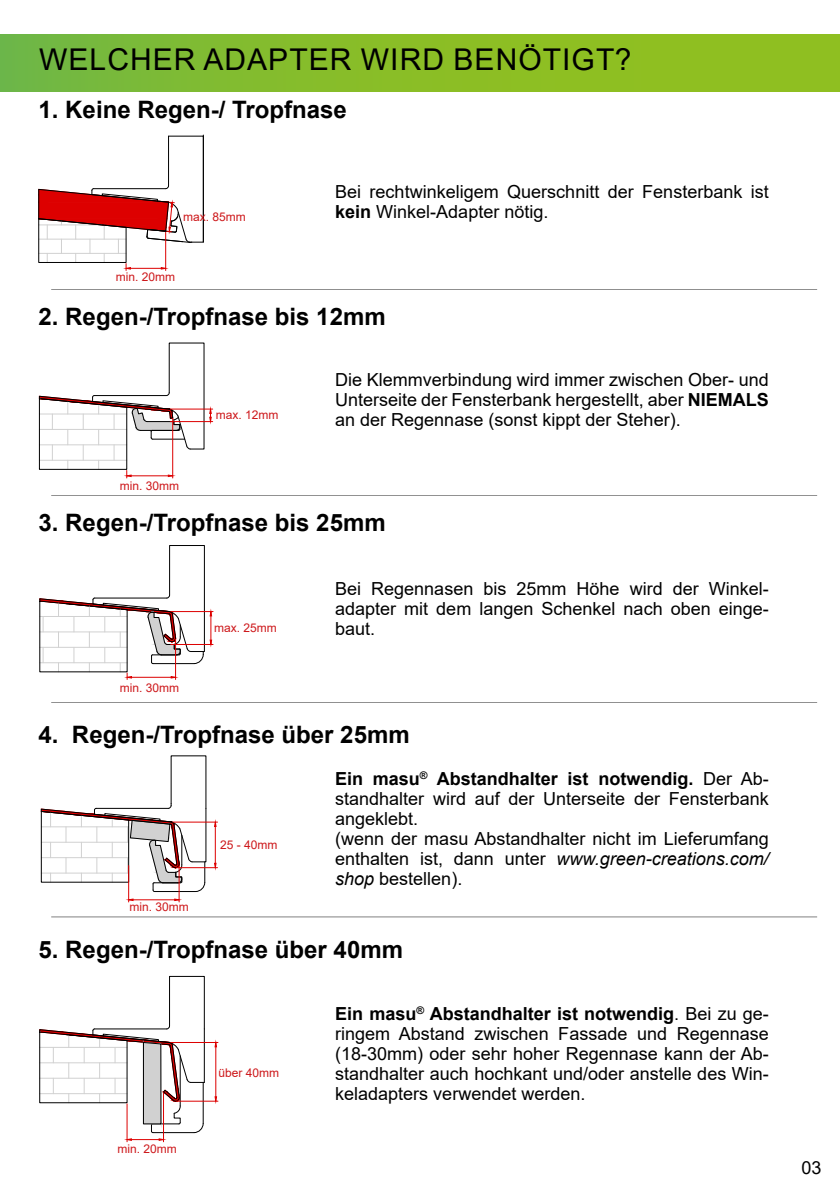
<style>
.page{position:relative;width:840px;height:1191px;background:#fff}
.page>*{position:absolute;margin:0;border:0;box-sizing:border-box;transform-origin:0 0}
.t1{font:30px "Arial";letter-spacing:.035em;color:#000}
.t2{font:700 24px "Arial";color:#000}
.t3{font:18px/20px "Arial";color:#000;text-align:justify}
.t4{font:12px "Arial";color:#cd171a}
.s1{font-weight:700}
.s2{font-style:italic}
</style>
<div class="page">
<hr style="left:51px;top:289px;width:765px;height:1px;background:#000">
<hr style="left:51px;top:495px;width:765px;height:1px;background:#000">
<hr style="left:51px;top:702px;width:765px;height:1px;background:#000">
<hr style="left:51px;top:916px;width:765px;height:1px;background:#000">
<hr style="left:203px;top:135px;width:1px;height:107px;background:#000">
<svg style="left:38px;top:136px;width:165px;height:134px"></svg>
<svg style="left:38px;top:343px;width:174px;height:135px"></svg>
<hr style="left:171px;top:611px;width:42px;height:1px;background:#d00">
<hr style="left:171px;top:644px;width:42px;height:1px;background:#d00">
<svg style="left:39px;top:545px;width:173px;height:134px"></svg>
<hr style="left:154px;top:891px;width:41px;height:1px;background:#000">
<svg style="left:40px;top:755px;width:166px;height:136px"></svg>
<hr style="left:179px;top:865px;width:1px;height:37px;background:#d00">
<hr style="left:128px;top:865px;width:1px;height:37px;background:#d00">
<hr style="left:133px;top:899px;width:42px;height:1px;background:#d00">
<svg style="left:174px;top:898px;width:6px;height:3px"></svg>
<svg style="left:128px;top:898px;width:6px;height:3px"></svg>
<hr style="left:173px;top:821px;width:44px;height:1px;background:#d00">
<hr style="left:176px;top:867px;width:41px;height:1px;background:#d00">
<hr style="left:215px;top:826px;width:1px;height:37px;background:#d00">
<svg style="left:213px;top:821px;width:4px;height:6px"></svg>
<svg style="left:213px;top:862px;width:4px;height:6px"></svg>
<hr style="left:204px;top:1029px;width:1px;height:53px;background:#000">
<svg style="left:39px;top:976px;width:165px;height:165px"></svg>
<hr style="left:171px;top:1042px;width:47px;height:1px;background:#d00">
<hr style="left:177px;top:1100px;width:41px;height:1px;background:#d00">
<hr style="left:215px;top:1046px;width:1px;height:50px;background:#d00">
<svg style="left:214px;top:1041px;width:3px;height:6px"></svg>
<svg style="left:214px;top:1095px;width:3px;height:7px"></svg>
<div style="left:0;top:34px;width:839px;height:58px;background:linear-gradient(to right,#76b93d,#96c119)"></div>
<h1 class="t1" style="left:39px;top:39px;width:593px">WELCHER ADAPTER WIRD BENÖTIGT?</h1>
<h2 class="t2" style="left:39px;top:93px;width:310px">1. Keine Regen-/ Tropfnase</h2>
<p class="t4" style="left:183px;top:208px;width:64px">max. 85mm</p>
<p class="t4" style="left:116px;top:268px;width:61px">min. 20mm</p>
<p class="t3" style="left:335px;top:182px;width:435px">Bei rechtwinkeligem Querschnitt der Fensterbank ist <span class="s1">kein</span> Winkel-Adapter nötig.</p>
<h2 class="t2" style="left:39px;top:299px;width:348px">2. Regen-/Tropfnase bis 12mm</h2>
<p class="t4" style="left:120px;top:477px;width:61px">min. 30mm</p>
<p class="t4" style="left:215px;top:407px;width:64px">max. 12mm</p>
<p class="t3" style="left:335px;top:370px;width:435px">Die Klemmverbindung wird immer zwischen Ober- und Unterseite der Fensterbank hergestellt, aber <span class="s1">NIEMALS </span>an der Regennase (sonst kippt der Steher).</p>
<h2 class="t2" style="left:39px;top:505px;width:348px">3. Regen-/Tropfnase bis 25mm</h2>
<p class="t4" style="left:120px;top:679px;width:61px">min. 30mm</p>
<p class="t4" style="left:214px;top:619px;width:64px">max. 25mm</p>
<p class="t3" style="left:335px;top:579px;width:435px">Bei Regennasen bis 25mm Höhe wird der Winkel&shy;adapter mit dem langen Schenkel nach oben einge&shy;baut.</p>
<h2 class="t2" style="left:39px;top:718px;width:372px">4. Regen-/Tropfnase über 25mm</h2>
<p class="t4" style="left:129px;top:898px;width:61px">min. 30mm</p>
<p class="t4" style="left:220px;top:836px;width:59px">25 - 40mm</p>
<p class="t3" style="left:335px;top:768px;width:435px;text-align:left"><span class="s1">Ein masu</span><sup>®</sup> <span class="s1">Abstandhalter ist notwendig.</span> Der Ab&shy;standhalter wird auf der Unterseite der Fensterbank angeklebt.<br>(wenn der masu Abstandhalter nicht im Lieferumfang enthalten ist, dann unter <span class="s2">www.green-creations.com/ shop</span> bestellen).</p>
<h2 class="t2" style="left:39px;top:932px;width:366px">5. Regen-/Tropfnase über 40mm</h2>
<p class="t4" style="left:117px;top:1140px;width:61px">min. 20mm</p>
<p class="t4" style="left:218px;top:1064px;width:62px">über 40mm</p>
<p class="t3" style="left:335px;top:1003px;width:435px"><span class="s1">Ein masu</span><sup>®</sup> <span class="s1">Abstandhalter ist notwendig</span>. Bei zu ge&shy;ringem Abstand zwischen Fassade und Regennase (18-30mm) oder sehr hoher Regennase kann der Ab&shy;standhalter auch hochkant und/oder anstelle des Win&shy;keladapters verwendet werden.</p>
<p class="t3" style="left:801px;top:1157px;width:22px">03</p>
</div>
